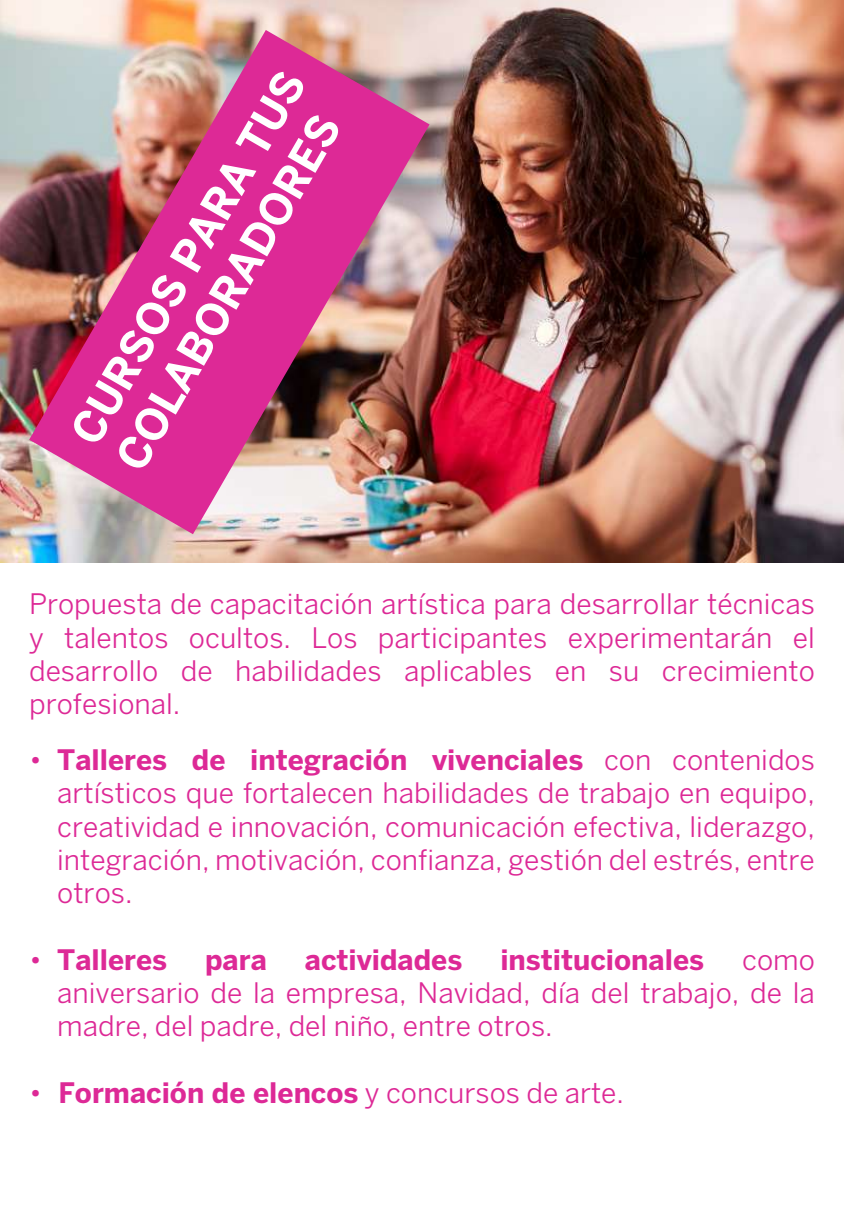
<style>
.page{position:relative;width:844px;height:1216px;background:#fff}
.page>*{position:absolute;margin:0;border:0;box-sizing:border-box;transform-origin:0 0}
.t1{font:700 43.4px/52px "Benton Sans FB";color:#fff}
.t2{font:28px/33.2px "Benton Sans FB";color:#dd2996;text-align:justify}
.t3{font:700 28px "Benton Sans FB";color:#dd2996}
.s1{font-weight:700}
.s2{font-weight:400}
</style>
<div class="page">
<img style="left:0;top:0;width:843px;height:562px">
<img style="left:29px;top:30px;width:400px;height:504px">
<h1 class="t1" style="left:60px;top:427px;width:423px;rotate:-60deg">CURSOS PARA TUS<br>COLABORADORES</h1>
<p class="t2" style="left:29px;top:587px;width:787px">Propuesta de capacitación artística para desarrollar técnicas y talentos ocultos. Los participantes experimentarán el desarrollo de habilidades aplicables en su crecimiento profesional.</p>
<p class="t2" style="left:57px;top:743px;width:759px;text-indent:-28px">• <span class="s1">Talleres de integración vivenciales</span> con contenidos artísticos que fortalecen habilidades de trabajo en equipo, creatividad e innovación, comunicación efectiva, liderazgo, integración, motivación, confianza, gestión del estrés, entre otros.</p>
<p class="t3" style="left:29px;top:942px;width:140px"><span class="s2">•</span> Talleres</p>
<p class="t3" style="left:205px;top:942px;width:63px">para</p>
<p class="t3" style="left:305px;top:942px;width:159px">actividades</p>
<p class="t3" style="left:500px;top:942px;width:205px">institucionales</p>
<p class="t2" style="left:57px;top:942px;width:759px;text-indent:684px">como aniversario de la empresa, Navidad, día del trabajo, de la madre, del padre, del niño, entre otros.</p>
<p class="t2" style="left:29px;top:1075px;width:596px">• <span class="s1">Formación de elencos</span> y concursos de arte.</p>
</div>
